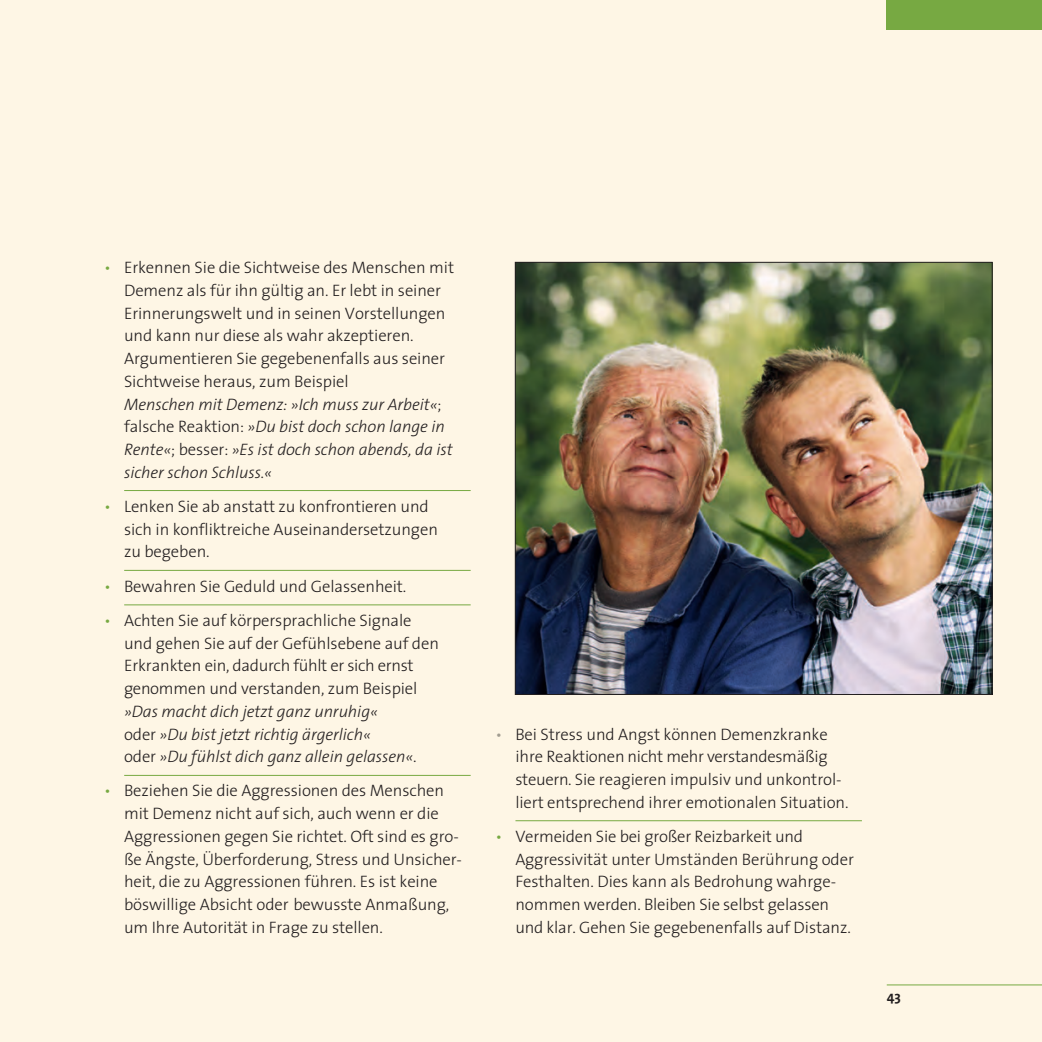
<style>
.page{position:relative;width:1042px;height:1042px;background:#fef6e5}
.page>*{position:absolute;margin:0;border:0;box-sizing:border-box;transform-origin:0 0}
.t1{font:300 16.62px/22.8px "The Sans";letter-spacing:-.005em;color:#231f20}
.t2{font:italic 300 16.62px/22.8px "The Sans";letter-spacing:-.005em;color:#231f20}
.t3{font:700 14px "The Sans";color:#231f20}
.s1{color:#77a942}
.s2{font-style:italic}
.s3{font-style:normal}
.s4{color:#a29d91}
</style>
<div class="page">
<hr style="left:887px;top:984px;width:155px;height:1px;background:#77a942">
<div style="left:887px;top:0;width:155px;height:30px;background:#77a942"></div>
<hr style="left:124px;top:490px;width:347px;height:1px;background:#77a942">
<hr style="left:124px;top:570px;width:347px;height:1px;background:#77a942">
<hr style="left:124px;top:604px;width:347px;height:1px;background:#77a942">
<hr style="left:124px;top:775px;width:347px;height:1px;background:#77a942">
<hr style="left:515px;top:820px;width:347px;height:1px;background:#77a942">
<img style="left:517px;top:264px;width:473px;height:428px">
<p class="t1" style="left:124px;top:258px;width:332px;text-indent:-20px"><span class="s1">•</span> Erkennen Sie die Sichtweise des Menschen mit Demenz als für ihn gültig an. Er lebt in seiner Erinnerungswelt und in seinen Vorstellungen und kann nur diese als wahr akzeptieren.<br>Argumentieren Sie gege be nenfalls aus seiner Sichtweise heraus, zum Beispiel<br><span class="s2">Menschen mit Demenz: »Ich muss zur Arbeit«</span>; falsche Reaktion: <span class="s2">»Du bist doch schon lange in Rente«</span>; besser: <span class="s2">»Es ist doch schon abends, da ist sicher schon Schluss.«</span></p>
<p class="t1" style="left:124px;top:496px;width:315px;text-indent:-20px"><span class="s1">•</span> Lenken Sie ab anstatt zu konfrontieren und sich in konfliktreiche Auseinandersetzungen zu begeben.</p>
<p class="t1" style="left:104px;top:576px;width:304px"><span class="s1">•</span> Bewahren Sie Geduld und Gelassenheit.</p>
<p class="t1" style="left:124px;top:610px;width:316px;text-indent:-20px"><span class="s1">•</span> Achten Sie auf körpersprachliche Signale und gehen Sie auf der Gefühlsebene auf den Erkrank ten ein, dadurch fühlt er sich ernst genommen und verstanden, zum Beispiel</p>
<p class="t2" style="left:124px;top:701px;width:294px">»Das macht dich jetzt ganz unruhig«<br><span class="s3">oder</span> »Du bist jetzt richtig ärgerlich«<br><span class="s3">oder</span> »Du fühlst dich ganz allein gelassen«<span class="s3">.</span></p>
<p class="t1" style="left:124px;top:781px;width:339px;text-indent:-20px"><span class="s1">•</span> Beziehen Sie die Aggressionen des Menschen mit Demenz nicht auf sich, auch wenn er die Aggressionen gegen Sie richtet. Oft sind es gro - ße Ängste, Überforderung, Stress und Unsicher - heit, die zu Aggressionen führen. Es ist keine böswillige Absicht oder bewusste Anmaßung, um Ihre Autorität in Frage zu stellen.</p>
<p class="t1" style="left:515px;top:724px;width:335px;text-indent:-20px"><span class="s4">•</span> Bei Stress und Angst können Demenzkranke ihre Reaktionen nicht mehr verstandesmäßig steuern. Sie reagieren impulsiv und unkontrol&shy;liert entsprechend ihrer emotionalen Situation.</p>
<p class="t1" style="left:515px;top:826px;width:340px;text-indent:-20px"><span class="s1">•</span> Vermeiden Sie bei großer Reizbarkeit und Aggressivität unter Umständen Berührung oder Festhalten. Dies kann als Bedrohung wahrge - nommen werden. Bleiben Sie selbst gelassen und klar. Gehen Sie gegebenenfalls auf Distanz.</p>
<p class="t3" style="left:887px;top:991px;width:16px">43</p>
</div>
